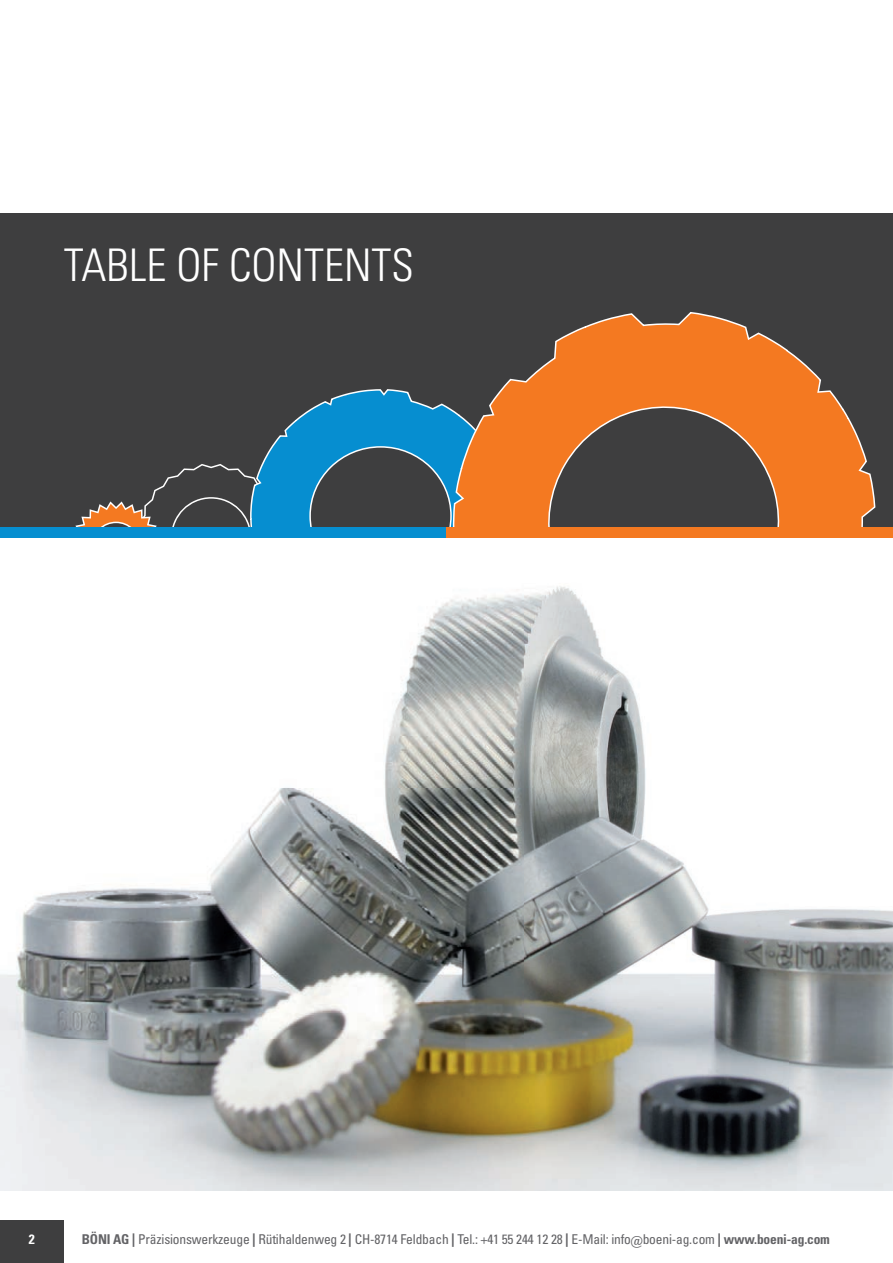
<style>
.page{position:relative;width:893px;height:1263px;background:#fff}
.page>*{position:absolute;margin:0;border:0;box-sizing:border-box;transform-origin:0 0}
.t1{font:45px "Univers LTCYR 47 Light Cond";color:#fff}
.t2{font:condensed 13.5px "Univers LTCYR 57";letter-spacing:-.015em;color:#636366}
.t3{font:13.5px "Univers LTCYR 67 Bold Cond";color:#fff}
.s1{font-family:"Univers LTCYR 67 Bold Cond";font-stretch:normal}
</style>
<div class="page">
<div style="left:0;top:213px;width:893px;height:318px;background:#3e3e3f"></div>
<svg style="left:75px;top:464px;width:175px;height:63px"></svg>
<svg style="left:250px;top:389px;width:203px;height:138px"></svg>
<svg style="left:453px;top:312px;width:422px;height:215px;fill:#f47921"></svg>
<div style="left:0;top:1220px;width:64px;height:43px;background:#3e3e3f"></div>
<img style="left:0;top:586px;width:893px;height:605px">
<div style="left:0;top:527px;width:446px;height:11px;background:#068ed0"></div>
<div style="left:446px;top:527px;width:447px;height:11px;background:#f47921"></div>
<h1 class="t1" style="left:64px;top:234px;width:352px">TABLE OF CONTENTS</h1>
<p class="t3" style="left:29px;top:1231px;width:7px">2</p>
<p class="t2" style="left:82px;top:1231px;width:750px"><span class="s1">BÖNI AG |</span> Präzisionswerkzeuge <span class="s1">|</span> Rütihaldenweg 2 <span class="s1">|</span> CH-8714 Feldbach <span class="s1">|</span> Tel.: +41 55 244 12 28 <span class="s1">|</span> E-Mail: info@boeni-ag.com <span class="s1">| www.boeni-ag.com</span></p>
</div>
